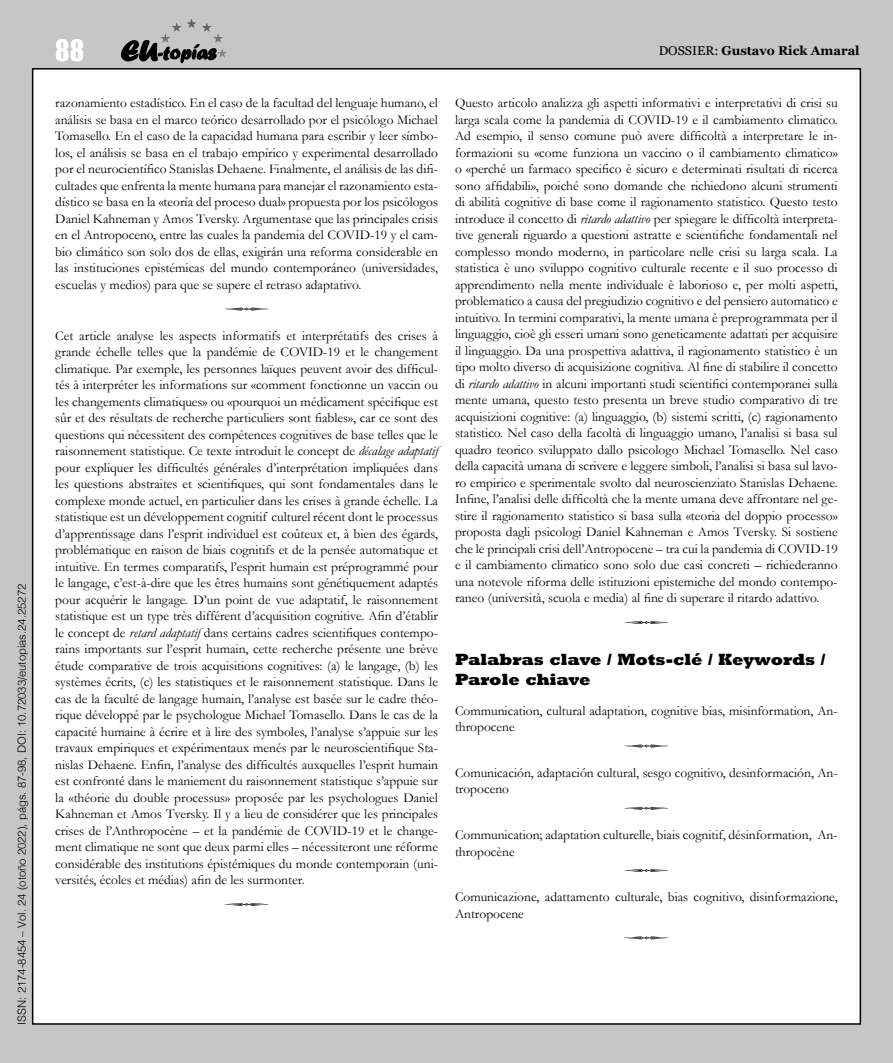
<style>
.page{position:relative;width:893px;height:1063px;background:#c6c6c6}
.page>*{position:absolute;margin:0;border:0;box-sizing:border-box;transform-origin:0 0}
.t1{font:27px "Impact";color:#fff}
.Abstract_epigrafe1{font:800 16.5px/19.8px "Rockwell Std";color:#000}
.Abstract_texto{font:13.5px/16.5px "Garamond";color:#000}
.t2{font:700 12.75px "Georgia";color:#000}
.t3{font:300 11.25px "Helvetica";color:#000}
.s1{font-weight:400}
.s2{font-style:italic}
</style>
<div class="page">
<div style="left:33px;top:69px;width:827px;height:955px;background:#fff"></div>
<svg style="left:121px;top:40px;width:95px;height:23px"></svg>
<hr style="left:161px;top:19px;width:66px;height:1px;background:#585857">
<hr style="left:161px;top:20px;width:66px;height:1px;background:#595958">
<hr style="left:161px;top:21px;width:66px;height:1px;background:#5a5a59">
<hr style="left:161px;top:22px;width:66px;height:1px;background:#5c5c5b">
<hr style="left:161px;top:23px;width:66px;height:1px;background:#5d5d5c">
<hr style="left:161px;top:24px;width:66px;height:1px;background:#5f5f5e">
<hr style="left:161px;top:25px;width:66px;height:1px;background:#60605f">
<hr style="left:161px;top:26px;width:66px;height:1px;background:#626261">
<hr style="left:161px;top:27px;width:66px;height:1px;background:#636362">
<hr style="left:161px;top:28px;width:66px;height:1px;background:#656464">
<hr style="left:161px;top:29px;width:66px;height:1px;background:#666565">
<hr style="left:161px;top:30px;width:66px;height:1px;background:#676766">
<hr style="left:161px;top:31px;width:66px;height:1px;background:#696868">
<hr style="left:161px;top:32px;width:66px;height:1px;background:#6a6969">
<hr style="left:161px;top:33px;width:66px;height:1px;background:#6c6b6b">
<hr style="left:161px;top:34px;width:66px;height:1px;background:#6c6c6c">
<hr style="left:161px;top:35px;width:66px;height:1px;background:#6e6e6d">
<hr style="left:161px;top:36px;width:66px;height:1px;background:#6f6f6e">
<hr style="left:161px;top:37px;width:66px;height:1px;background:#717170">
<hr style="left:161px;top:38px;width:66px;height:1px;background:#727271">
<hr style="left:161px;top:39px;width:66px;height:1px;background:#747473">
<hr style="left:161px;top:40px;width:66px;height:1px;background:#757574">
<hr style="left:161px;top:41px;width:66px;height:1px;background:#767675">
<hr style="left:161px;top:42px;width:66px;height:1px;background:#787877">
<hr style="left:161px;top:43px;width:66px;height:1px;background:#797978">
<hr style="left:161px;top:44px;width:66px;height:1px;background:#7b7b7a">
<hr style="left:161px;top:45px;width:66px;height:1px;background:#7c7c7b">
<hr style="left:161px;top:46px;width:66px;height:1px;background:#7e7d7d">
<hr style="left:161px;top:47px;width:66px;height:1px;background:#7f7e7e">
<hr style="left:161px;top:48px;width:66px;height:1px;background:#818080">
<hr style="left:161px;top:49px;width:66px;height:1px;background:#828181">
<hr style="left:161px;top:50px;width:66px;height:1px;background:#828282">
<hr style="left:161px;top:51px;width:66px;height:1px;background:#848483">
<hr style="left:161px;top:52px;width:66px;height:1px;background:#858584">
<hr style="left:161px;top:53px;width:66px;height:1px;background:#878786">
<hr style="left:161px;top:54px;width:66px;height:1px;background:#888887">
<hr style="left:161px;top:55px;width:66px;height:1px;background:#898989">
<hr style="left:161px;top:56px;width:66px;height:1px;background:#8a8a8a">
<hr style="left:161px;top:57px;width:66px;height:1px;background:#8c8c8b">
<svg style="left:224px;top:308px;width:45px;height:3px"></svg>
<svg style="left:224px;top:903px;width:45px;height:3px"></svg>
<svg style="left:624px;top:621px;width:45px;height:3px"></svg>
<svg style="left:624px;top:744px;width:45px;height:4px"></svg>
<svg style="left:624px;top:807px;width:45px;height:3px"></svg>
<svg style="left:624px;top:869px;width:45px;height:3px"></svg>
<svg style="left:624px;top:936px;width:45px;height:3px"></svg>
<p class="t3" style="left:12px;top:1025px;width:442px;rotate:-90deg">ISSN: 2174-8454 – Vol. 24 (otoño 2022), págs. 87-98, DOI: 10.72033/eutopias.24.25272</p>
<h1 class="t1" style="left:55px;top:29px;width:30px">88</h1>
<p class="t2" style="left:659px;top:41px;width:202px"><span class="s1">DOSSIER:</span> Gustavo Rick Amaral</p>
<p class="Abstract_texto" style="left:55px;top:95px;width:384px;text-align:justify">razonamiento estadístico. En el caso de la facultad del lenguaje humano, el análisis se basa en el marco teórico desarrollado por el psicólogo Michael Tomasello. En el caso de la capacidad humana para escribir y leer símbo&shy;los, el análisis se basa en el trabajo empírico y experimental desarrollado por el neurocientífico Stanislas Dehaene. Finalmente, el análisis de las difi&shy;cultades que enfrenta la mente humana para manejar el razonamiento esta&shy;dístico se basa en la «teoría del proceso dual» propuesta por los psicólogos Daniel Kahneman y Amos Tversky. Argumentase que las principales crisis en el Antropoceno, entre las cuales la pandemia del COVID-19 y el cam&shy;bio climático son solo dos de ellas, exigirán una reforma considerable en las instituciones epistémicas del mundo contemporáneo (universidades, escuelas y medios) para que se supere el retraso adaptativo.</p>
<p class="Abstract_texto" style="left:55px;top:327px;width:384px;text-align:justify">Cet article analyse les aspects informatifs et interprétatifs des crises à grande échelle telles que la pandémie de COVID-19 et le changement climatique. Par exemple, les personnes laïques peuvent avoir des difficul&shy;tés à interpréter les informations sur «comment fonctionne un vaccin ou les changements climatiques» ou «pourquoi un médicament spécifique est sûr et des résultats de recherche particuliers sont fiables», car ce sont des questions qui nécessitent des compétences cognitives de base telles que le raisonnement statistique. Ce texte introduit le concept de <span class="s2">décalage adaptatif </span>pour expliquer les difficultés générales d’interprétation impliquées dans les questions abstraites et scientifiques, qui sont fondamentales dans le complexe monde actuel, en particulier dans les crises à grande échelle. La statistique est un développement cognitif culturel récent dont le processus d’apprentissage dans l’esprit individuel est coûteux et, à bien des égards, problématique en raison de biais cognitifs et de la pensée automatique et intuitive. En termes comparatifs, l’esprit humain est préprogrammé pour le langage, c’est-à-dire que les êtres humains sont génétiquement adaptés pour acquérir le langage. D’un point de vue adaptatif, le raisonnement statistique est un type très différent d’acquisition cognitive. Afin d’établir le concept de <span class="s2">retard adaptatif</span> dans certains cadres scientifiques contempo&shy;rains importants sur l’esprit humain, cette recherche présente une brève étude comparative de trois acquisitions cognitives: (a) le langage, (b) les systèmes écrits, (c) les statistiques et le raisonnement statistique. Dans le cas de la faculté de langage humain, l’analyse est basée sur le cadre théo&shy;rique développé par le psychologue Michael Tomasello. Dans le cas de la capacité humaine à écrire et à lire des symboles, l’analyse s’appuie sur les travaux empiriques et expérimentaux menés par le neuroscientifique Sta&shy;nislas Dehaene. Enfin, l’analyse des difficultés auxquelles l’esprit humain est confronté dans le maniement du raisonnement statistique s’appuie sur la «théorie du double processus» proposée par les psychologues Daniel Kahneman et Amos Tversky. Il y a lieu de considérer que les principales crises de l’Anthropocène – et la pandémie de COVID-19 et le change&shy;ment climatique ne sont que deux parmi elles – nécessiteront une réforme considérable des institutions épistémiques du monde contemporain (uni&shy;versités, écoles et médias) afin de les surmonter.</p>
<p class="Abstract_texto" style="left:455px;top:95px;width:384px;text-align:justify">Questo articolo analizza gli aspetti informativi e interpretativi di crisi su larga scala come la pandemia di COVID-19 e il cambiamento climatico.<br>Ad esempio, il senso comune può avere difficoltà a interpretare le in&shy;formazioni su «come funziona un vaccino o il cambiamento climatico» o «perché un farmaco specifico è sicuro e determinati risultati di ricerca sono affidabili», poiché sono domande che richiedono alcuni strumenti di abilità cognitive di base come il ragionamento statistico. Questo testo introduce il concetto di <span class="s2">ritardo adattivo</span> per spiegare le difficoltà interpreta&shy;tive generali riguardo a questioni astratte e scientifiche fondamentali nel complesso mondo moderno, in particolare nelle crisi su larga scala. La statistica è uno sviluppo cognitivo culturale recente e il suo processo di apprendimento nella mente individuale è laborioso e, per molti aspetti, problematico a causa del pregiudizio cognitivo e del pensiero automatico e intuitivo. In termini comparativi, la mente umana è preprogrammata per il linguaggio, cioè gli esseri umani sono geneticamente adattati per acquisire il linguaggio. Da una prospettiva adattiva, il ragionamento statistico è un tipo molto diverso di acquisizione cognitiva. Al fine di stabilire il concetto di <span class="s2">ritardo adattivo</span> in alcuni importanti studi scientifici contemporanei sulla mente umana, questo testo presenta un breve studio comparativo di tre acquisizioni cognitive: (a) linguaggio, (b) sistemi scritti, (c) ragionamento statistico. Nel caso della facoltà di linguaggio umano, l’analisi si basa sul quadro teorico sviluppato dallo psicologo Michael Tomasello. Nel caso della capacità umana di scrivere e leggere simboli, l’analisi si basa sul lavo&shy;ro empirico e sperimentale svolto dal neuroscienziato Stanislas Dehaene.<br>Infine, l’analisi delle difficoltà che la mente umana deve affrontare nel ge&shy;stire il ragionamento statistico si basa sulla «teoria del doppio processo» proposta dagli psicologi Daniel Kahneman e Amos Tversky. Si sostiene che le principali crisi dell’Antropocene – tra cui la pandemia di COVID-19 e il cambiamento climatico sono solo due casi concreti – richiederanno una notevole riforma delle istituzioni epistemiche del mondo contempo&shy;raneo (università, scuola e media) al fine di superare il ritardo adattivo.</p>
<p class="Abstract_epigrafe1" style="left:455px;top:649px;width:372px">Palabras clave / Mots-clé / Keywords /<br>Parole chiave</p>
<p class="Abstract_texto" style="left:455px;top:702px;width:384px">Communication, cultural adaptation, cognitive bias, misinformation, An&shy;thropocene</p>
<p class="Abstract_texto" style="left:455px;top:764px;width:384px">Comunicación, adaptación cultural, sesgo cognitivo, desinformación, An&shy;tropoceno</p>
<p class="Abstract_texto" style="left:455px;top:826px;width:384px">Communication; adaptation culturelle, biais cognitif, désinformation, An&shy;thropocène</p>
<p class="Abstract_texto" style="left:455px;top:888px;width:384px">Comunicazione, adattamento culturale, bias cognitivo, disinformazione,<br>Antropocene</p>
</div>
